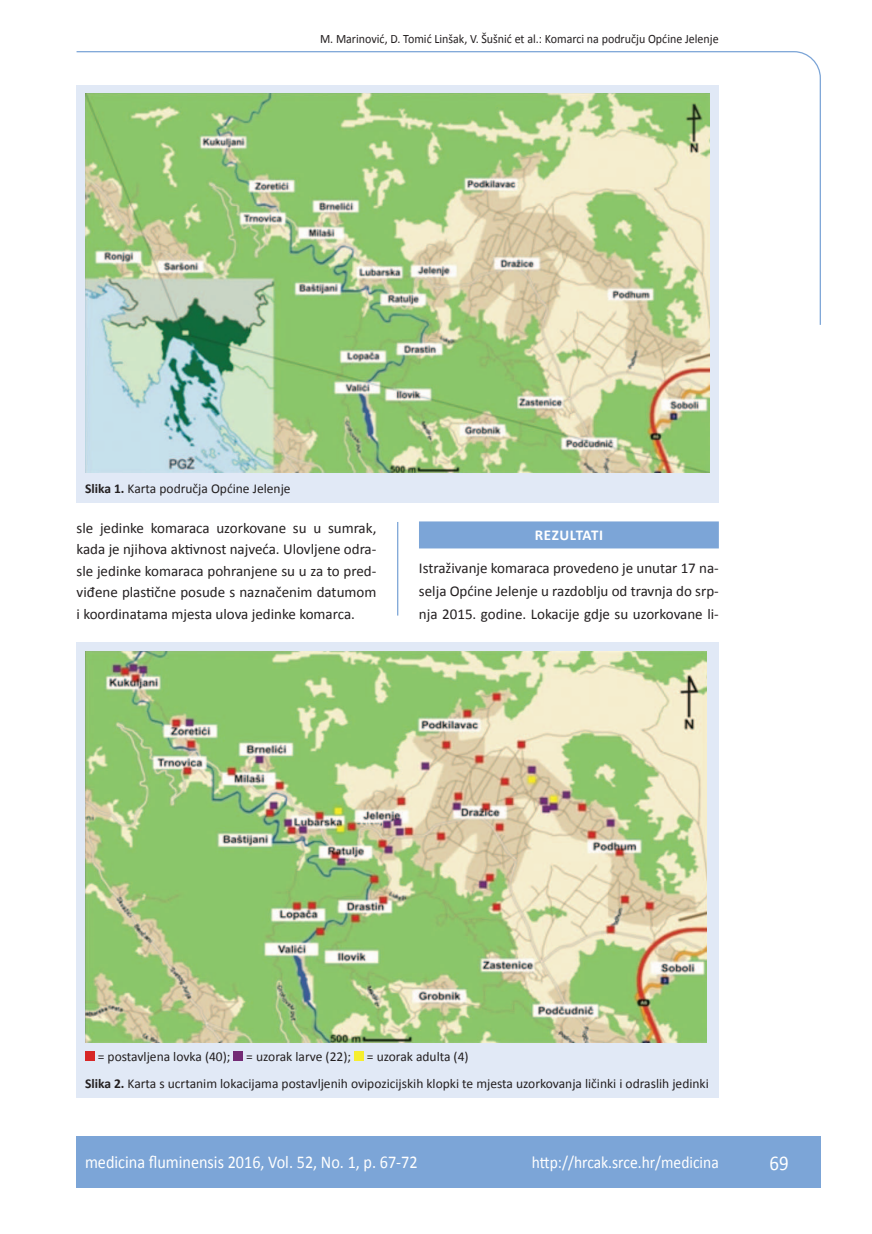
<style>
.page{position:relative;width:872px;height:1234px;background:#fff}
.page>*{position:absolute;margin:0;border:0;box-sizing:border-box;transform-origin:0 0}
.t1{font:21px "Calibri";color:#fff;scale:.9 1}
.t2{font:18px "Calibri";color:#fff;scale:.9 1}
.t3{font:17.25px "Calibri";color:#fff;scale:.9 1}
.t4{font:15px/21.5px "Calibri";color:#231f20;text-align:justify}
.t5{font:700 15px "Calibri";letter-spacing:.035em;color:#fff}
.t6{font:13.5px/27.8px "Calibri";color:#231f20}
.t7{font:12.75px "Calibri";color:#231f20;scale:.94 1}
.s1{font-weight:700}
</style>
<div class="page">
<svg style="left:76px;top:51px;width:745px;height:275px"></svg>
<hr style="left:397px;top:522px;width:1px;height:93px;background:#7ca5d7">
<div style="left:77px;top:1135px;width:744px;height:51px;background:#7ca5d7"></div>
<div style="left:77px;top:85px;width:642px;height:417px;background:#e1e9f6"></div>
<img style="left:85px;top:94px;width:625px;height:378px">
<div style="left:77px;top:642px;width:642px;height:455px;background:#e1e9f6"></div>
<img style="left:85px;top:651px;width:622px;height:391px">
<div style="left:85px;top:1050px;width:10px;height:10px;background:#d72727"></div>
<div style="left:233px;top:1050px;width:10px;height:10px;background:#732b75"></div>
<div style="left:354px;top:1050px;width:10px;height:10px;background:#f6ee2f"></div>
<div style="left:419px;top:521px;width:300px;height:27px;background:#7ca5d7"></div>
<p class="t7" style="left:320px;top:30px;width:425px">M. Marinović, D. Tomić Linšak, V. Šušnić et al.: Komarci na području Općine Jelenje</p>
<p class="t6" style="left:85px;top:474px;width:207px"><span class="s1">Slika 1.</span> Karta područja Općine Jelenje</p>
<p class="t4" style="left:77px;top:516px;width:301px">sle jedinke komaraca uzorkovane su u sumrak, kada je njihova aktivnost najveća. Ulovljene odra&shy;sle jedinke komaraca pohranjene su u za to pred&shy;viđene plastične posude s naznačenim datumom i koordinatama mjesta ulova jedinke komarca.</p>
<p class="t5" style="left:535px;top:526px;width:70px">REZULTATI</p>
<p class="t4" style="left:419px;top:555px;width:301px;line-height:23px">Istraživanje komaraca provedeno je unutar 17 na&shy;selja Općine Jelenje u razdoblju od travnja do srp&shy;nja 2015. godine. Lokacije gdje su uzorkovane li-</p>
<p class="t6" style="left:85px;top:1041px;width:625px;text-indent:13px">= postavljena lovka (40); = uzorak larve (22); = uzorak adulta (4)<br><span class="s1">Slika 2.</span> Karta s ucrtanim lokacijama postavljenih ovipozicijskih klopki te mjesta uzorkovanja ličinki i odraslih jedinki</p>
<p class="t2" style="left:85px;top:1150px;width:371px">medicina fluminensis 2016, Vol. 52, No. 1, p. 67-72</p>
<p class="t3" style="left:532px;top:1151px;width:209px">http://hrcak.srce.hr/medicina</p>
<h1 class="t1" style="left:769px;top:1149px;width:23px">69</h1>
</div>
